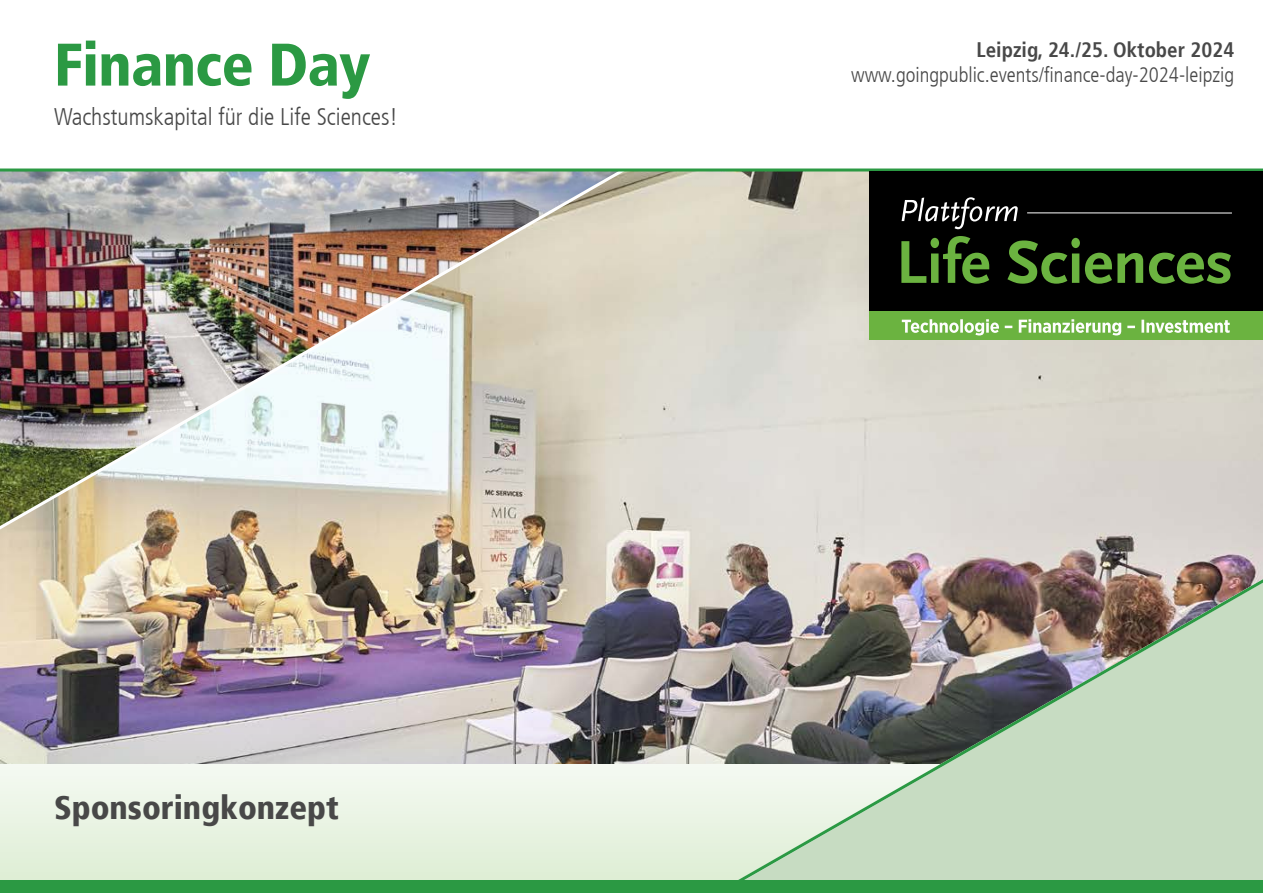
<style>
.page{position:relative;width:1263px;height:893px;background:#fff}
.page>*{position:absolute;margin:0;border:0;box-sizing:border-box;transform-origin:0 0}
.t1{font:900 condensed 60px "Frutiger LT";letter-spacing:-.01em;color:#2b9943}
.t2{font:900 condensed 33px "Frutiger LT";color:#484848}
.t3{font:300 condensed 24px "Frutiger LT";color:#484848}
.t4{font:300 condensed 21px "Frutiger LT";color:#484848}
.t5{font:700 condensed 21px "Frutiger LT";color:#484848}
</style>
<div class="page">
<img style="left:0;top:171px;width:705px;height:64px">
<svg style="left:0;top:168px;width:1263px;height:3px;background:#4faa62"></svg>
<div style="left:870px;top:171px;width:393px;height:141px;background:#000"></div>
<svg style="left:902px;top:197px;width:116px;height:32px"></svg>
<hr style="left:1027px;top:213px;width:205px;height:1px;background:#fff">
<img style="left:0;top:235px;width:1263px;height:646px">
<img style="left:130px;top:537px;width:266px;height:344px">
<div style="left:0;top:881px;width:1263px;height:12px;background:#2b9943"></div>
<img style="left:396px;top:509px;width:867px;height:372px">
<h1 class="t1" style="left:54px;top:29px;width:318px">Finance Day</h1>
<p class="t3" style="left:54px;top:103px;width:345px">Wachstumskapital für die Life Sciences!</p>
<h2 class="t2" style="left:54px;top:787px;width:286px">Sponsoringkonzept</h2>
<p class="t5" style="left:976px;top:37px;width:259px">Leipzig, 24./25. Oktober 2024</p>
<p class="t4" style="left:851px;top:63px;width:385px">www.goingpublic.events/finance-day-2024-leipzig</p>
</div>
